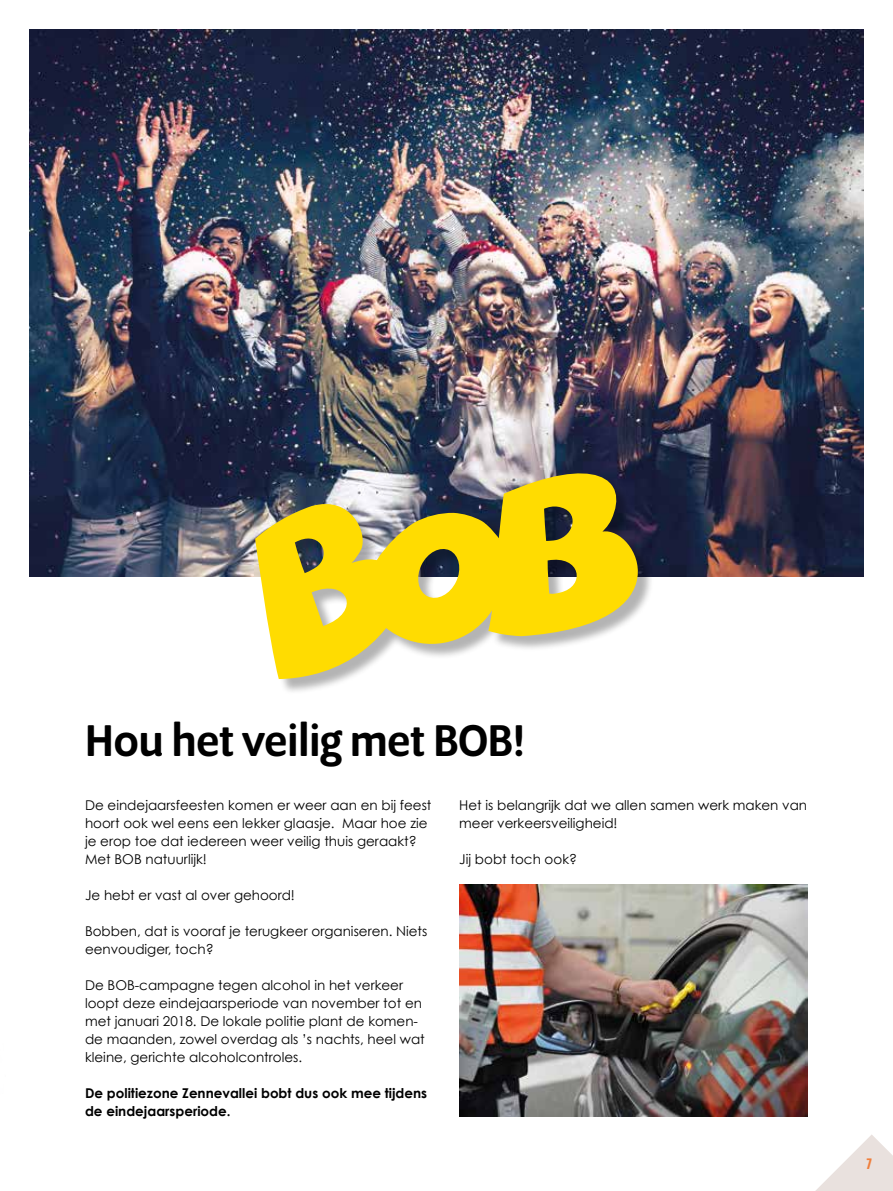
<style>
.page{position:relative;width:893px;height:1191px;background:#fff}
.page>*{position:absolute;margin:0;border:0;box-sizing:border-box;transform-origin:0 0}
.t1{font:500 48px "Program OT";color:#000}
.t2{font:500 16.5px "Program Nar OT";color:#f07f3c}
.t3{font:13.5px/18px "Century Gothic";color:#000}
.t4{font:700 13.5px/18px "Century Gothic";color:#000}
</style>
<div class="page">
<svg style="left:815px;top:1135px;width:78px;height:56px"></svg>
<img style="left:30px;top:30px;width:833px;height:546px">
<img style="left:459px;top:884px;width:349px;height:232px">
<div style="left:257px;top:475px;width:397px;height:220px;background:#000;opacity:.3"></div>
<svg style="left:255px;top:454px;width:434px;height:225px"></svg>
<h1 class="t1" style="left:85px;top:713px;width:441px">Hou het veilig met BOB!</h1>
<p class="t3" style="left:85px;top:796px;width:348px">De eindejaarsfeesten komen er weer aan en bij feest hoort ook wel eens een lekker glaasje. Maar hoe zie je erop toe dat iedereen weer veilig thuis geraakt?<br>Met BOB natuurlijk!</p>
<p class="t3" style="left:85px;top:886px;width:211px">Je hebt er vast al over gehoord!</p>
<p class="t3" style="left:85px;top:922px;width:344px">Bobben, dat is vooraf je terugkeer organiseren. Niets eenvoudiger, toch?</p>
<p class="t3" style="left:85px;top:976px;width:341px">De BOB-campagne tegen alcohol in het verkeer loopt deze eindejaarsperiode van november tot en met januari 2018. De lokale politie plant de komen&shy;de maanden, zowel overdag als ’s nachts, heel wat kleine, gerichte alcoholcontroles.</p>
<p class="t4" style="left:85px;top:1084px;width:344px">De politiezone Zennevallei bobt dus ook mee tijdens de eindejaarsperiode.</p>
<p class="t3" style="left:459px;top:796px;width:349px">Het is belangrijk dat we allen samen werk maken van meer verkeersveiligheid!</p>
<p class="t3" style="left:459px;top:850px;width:119px">Jij bobt toch ook?</p>
<p class="t2" style="left:867px;top:1154px;width:6px">7</p>
</div>
